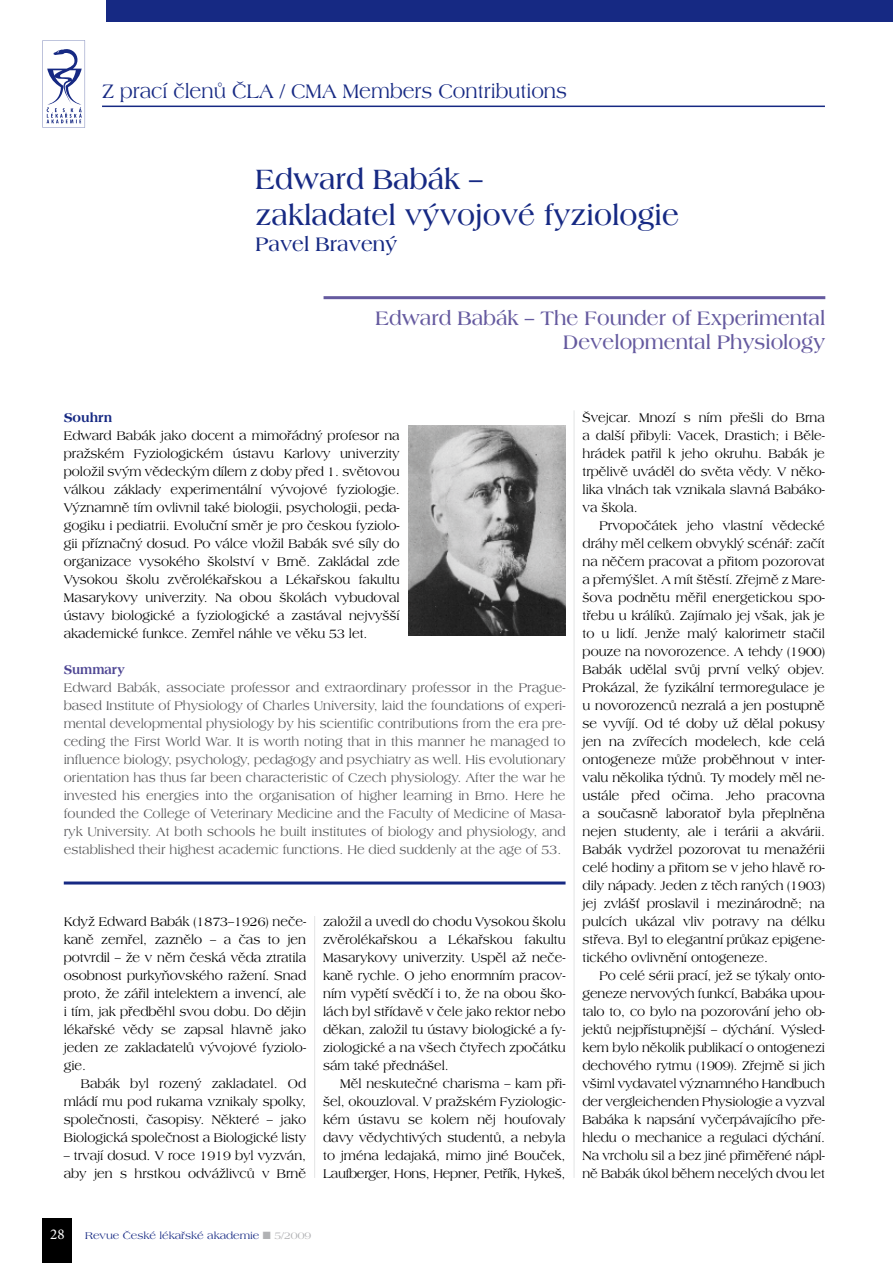
<style>
.page{position:relative;width:893px;height:1263px;background:#fff}
.page>*{position:absolute;margin:0;border:0;box-sizing:border-box;transform-origin:0 0}
.t1{font:700 30px/36px "Americana CE";color:#162983;scale:.9 1}
.t2{font:700 21px/24px "Americana CE";color:#655a9f;text-align:right;scale:.9 1}
.t3{font:21px "Americana CE";color:#162983;scale:.9 1}
.t4{font:700 21px "Americana CE";color:#162983;scale:.9 1}
.t5{font:15px "Minion Pro";color:#fff}
.t6{font:13.5px/18px "Americana CE";color:#000;text-align:justify;scale:.9 1}
.t7{font:13.5px/18px "Americana CE";color:#58585a;text-align:justify;scale:.9 1}
.t8{font:800 13.5px "Americana CE";color:#4f4794;scale:.9 1}
.t9{font:800 13.5px "Americana CE";color:#162983;scale:.95 1}
.t10{font:10.5px "Americana CE";color:#162983}
.s1{color:#b1b2b4}
</style>
<div class="page">
<hr style="left:102px;top:106px;width:723px;height:1px;background:#162983">
<div style="left:43px;top:1218px;width:29px;height:45px;background:#000"></div>
<hr style="left:314px;top:410px;width:1px;height:768px;background:#e3e4e4">
<hr style="left:574px;top:410px;width:1px;height:768px;background:#e3e4e4">
<svg style="left:43px;top:40px;width:42px;height:88px"></svg>
<div style="left:106px;top:0;width:787px;height:21px;background:#162983"></div>
<div style="left:306px;top:410px;width:17px;height:506px;background:#fff"></div>
<hr style="left:324px;top:296px;width:501px;height:3px;background:#655a9f">
<hr style="left:64px;top:881px;width:502px;height:3px;background:#162983">
<img style="left:408px;top:426px;width:158px;height:210px">
<h2 class="t3" style="left:102px;top:79px;width:518px">Z prací členů ČLA / CMA Members Contributions</h2>
<h1 class="t1" style="left:255px;top:161px;width:472px">Edward Babák –<br>zakladatel vývojové fyziologie</h1>
<h2 class="t4" style="left:255px;top:231px;width:159px">Pavel Bravený</h2>
<h2 class="t2" style="left:375px;top:305px;width:501px">Edward Babák – The Founder of Experimental<br>Developmental Physiology</h2>
<p class="t9" style="left:64px;top:409px;width:53px">Souhrn</p>
<p class="t6" style="left:64px;top:426px;width:375px">Edward Babák jako docent a mimořádný profesor na pražském Fyziologickém ústavu Karlovy univerzity položil svým vědeckým dílem z doby před 1. světovou válkou základy experimentální vývojové fyziologie.<br>Významně tím ovlivnil také biologii, psychologii, peda&shy;gogiku i pediatrii. Evoluční směr je pro českou fyziolo&shy;gii příznačný dosud. Po válce vložil Babák své síly do organizace vysokého školství v Brně. Zakládal zde Vysokou školu zvěrolékařskou a Lékařskou fakultu Masarykovy univerzity. Na obou školách vybudoval ústavy biologické a fyziologické a zastával nejvyšší akademické funkce. Zemřel náhle ve věku 53 let.</p>
<p class="t8" style="left:64px;top:661px;width:69px">Summary</p>
<p class="t7" style="left:64px;top:678px;width:559px">Edward Babák, associate professor and extraordinary professor in the Prague&shy;based Institute of Physiology of Charles University, laid the foundations of experi&shy;mental developmental physiology by his scientific contributions from the era pre&shy;ceding the First World War. It is worth noting that in this manner he managed to influence biology, psychology, pedagogy and psychiatry as well. His evolutionary orientation has thus far been characteristic of Czech physiology. After the war he invested his energies into the organisation of higher learning in Brno. Here he founded the College of Veterinary Medicine and the Faculty of Medicine of Masa&shy;ryk University. At both schools he built institutes of biology and physiology, and established their highest academic functions. He died suddenly at the age of 53.</p>
<p class="t6" style="left:64px;top:912px;width:271px">Když Edward Babák (1873–1926) neče&shy;kaně zemřel, zaznělo – a čas to jen potvrdil – že v něm česká věda ztratila osobnost purkyňovského ražení. Snad proto, že zářil intelektem a invencí, ale i tím, jak předběhl svou dobu. Do dějin lékařské vědy se zapsal hlavně jako jeden ze zakladatelů vývojové fyziolo&shy;gie.</p>
<p class="t6" style="left:64px;top:1074px;width:271px;text-indent:17px">Babák byl rozený zakladatel. Od mládí mu pod rukama vznikaly spolky, společnosti, časopisy. Některé – jako Biologická společnost a Biologické listy</p>
<p class="t6" style="left:64px;top:1146px;width:271px">– trvají dosud. V roce 1919 byl vyzván, aby jen s hrstkou odvážlivců v Brně</p>
<p class="t6" style="left:323px;top:912px;width:271px">založil a uvedl do chodu Vysokou školu zvěrolékařskou a Lékařskou fakultu Masarykovy univerzity. Uspěl až neče&shy;kaně rychle. O jeho enormním pracov&shy;ním vypětí svědčí i to, že na obou ško&shy;lách byl střídavě v čele jako rektor nebo děkan, založil tu ústavy biologické a fy&shy;ziologické a na všech čtyřech zpočátku sám také přednášel.</p>
<p class="t6" style="left:323px;top:1074px;width:271px;text-indent:17px">Měl neskutečné charisma – kam při&shy;šel, okouzloval. V pražském Fyziologic&shy;kém ústavu se kolem něj houfovaly davy vědychtivých studentů, a nebyla to jména ledajaká, mimo jiné Bouček, Laufberger, Hons, Hepner, Petřík, Hykeš,</p>
<p class="t6" style="left:583px;top:408px;width:271px">Švejcar. Mnozí s ním přešli do Brna a další přibyli: Vacek, Drastich; i Běle&shy;hrádek patřil k jeho okruhu. Babák je trpělivě uváděl do světa vědy. V něko&shy;lika vlnách tak vznikala slavná Babáko&shy;va škola.</p>
<p class="t6" style="left:583px;top:516px;width:271px;text-indent:17px">Prvopočátek jeho vlastní vědecké dráhy měl celkem obvyklý scénář: začít na něčem pracovat a přitom pozorovat a přemýšlet. A mít štěstí. Zřejmě z Mare&shy;šova podnětu měřil energetickou spo&shy;třebu u králíků. Zajímalo jej však, jak je to u lidí. Jenže malý kalorimetr stačil pouze na novorozence. A tehdy (1900)<br>Babák udělal svůj první velký objev.<br>Prokázal, že fyzikální termoregulace je u novorozenců nezralá a jen postupně se vyvíjí. Od té doby už dělal pokusy jen na zvířecích modelech, kde celá ontogeneze může proběhnout v inter&shy;valu několika týdnů. Ty modely měl ne&shy;ustále před očima. Jeho pracovna a současně laboratoř byla přeplněna nejen studenty, ale i terárii a akvárii.<br>Babák vydržel pozorovat tu menažérii celé hodiny a přitom se v jeho hlavě ro&shy;dily nápady. Jeden z těch raných (1903) jej zvlášť proslavil i mezinárodně; na pulcích ukázal vliv potravy na délku střeva. Byl to elegantní průkaz epigene&shy;tického ovlivnění ontogeneze.</p>
<p class="t6" style="left:583px;top:966px;width:271px;text-indent:17px">Po celé sérii prací, jež se týkaly onto&shy;geneze nervových funkcí, Babáka upou&shy;talo to, co bylo na pozorování jeho ob&shy;jektů nejpřístupnější – dýchání. Výsled&shy;kem bylo několik publikací o ontogenezi dechového rytmu (1909). Zřejmě si jich všiml vydavatel významného Hand-buch der vergleichenden Physiologie a vyzval Babáka k napsání vyčerpávajícího pře&shy;hledu o mechanice a regulaci dýchání.<br>Na vrcholu sil a bez jiné přiměřené nápl&shy;ně Babák úkol během necelých dvou let</p>
<p class="t5" style="left:50px;top:1224px;width:8px">28</p>
<p class="t10" style="left:85px;top:1229px;width:228px">Revue České lékařské akademie <span class="s1">■ 5/2009</span></p>
</div>
